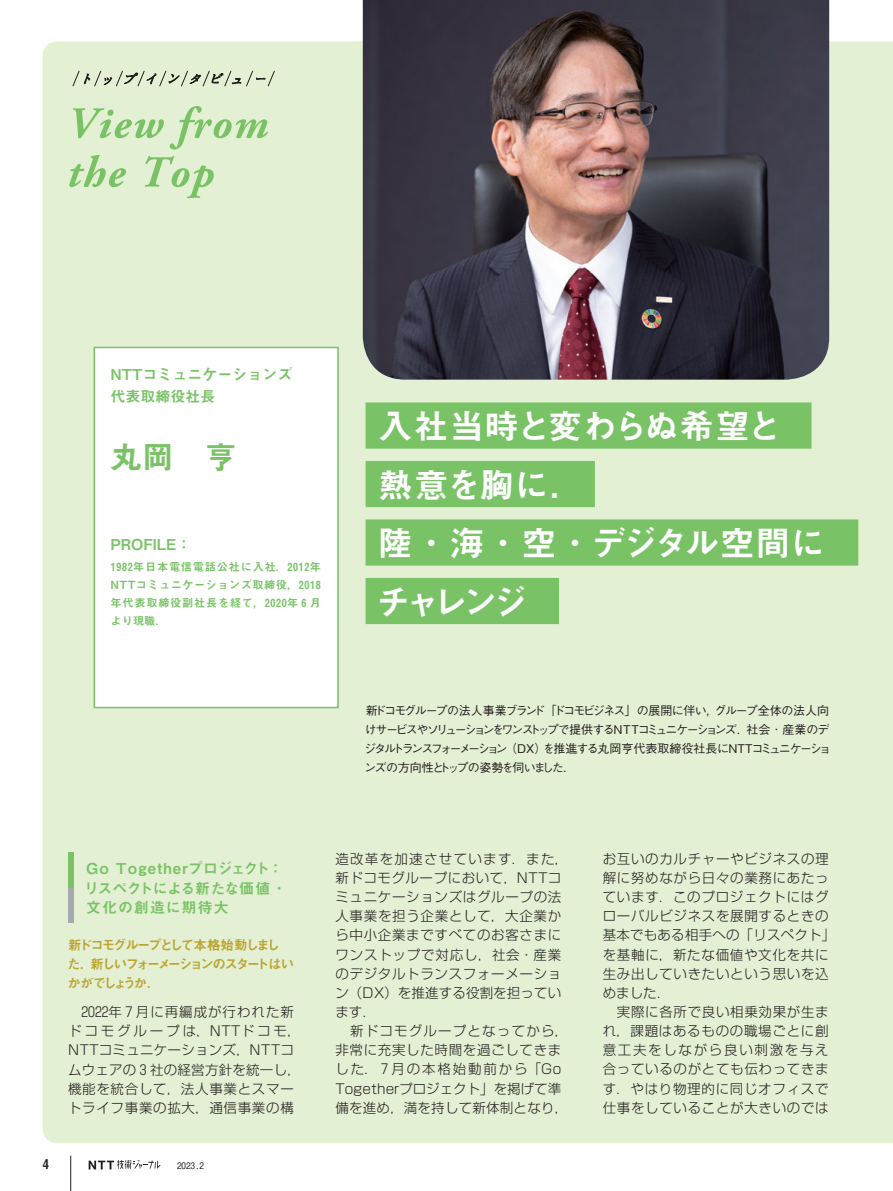
<style>
.page{position:relative;width:893px;height:1191px;background:#fff}
.page>*{position:absolute;margin:0;border:0;box-sizing:border-box;transform-origin:0 0}
.t1{font:34.5px/58.5px "Midashi Go Pro MB31";letter-spacing:-.055em;color:#fff}
.t2{font:31.5px "Midashi Go Pro MB31";color:#79c366}
.t3{font:15px/19.5px "Midashi Go Pro MB31";color:#79c366;text-align:justify}
.t4{font:300 13.5px/19.2px "Shin Go Pro";letter-spacing:.05em;color:#231f20}
.t5{font:13.5px/19.2px "Midashi Go Pro MB31";letter-spacing:-.16em;color:#bba532}
.t6{font:13.5px "Midashi Go Pr 6 MB31";color:#231f20}
.t7{font:500 12px/19.2px "Gothic BBB Pro";letter-spacing:-.125em;color:#231f20}
.t8{font:11.25px/18px "Midashi Go Pro MB31";letter-spacing:.04em;color:#79c366;text-align:justify}
.t9{font:500 9px "Gothic BBB Pr 6";color:#231f20}
</style>
<div class="page">
<div style="left:43px;top:41px;width:850px;height:1102px;background:#e4f0d4"></div>
<div style="left:68px;top:886px;width:6px;height:36px;background:#a8a9ad"></div>
<div style="left:68px;top:852px;width:6px;height:36px;background:#79c366"></div>
<img style="left:363px;top:0;width:466px;height:379px">
<svg style="left:73px;top:108px;width:91px;height:30px;background:#c1e1b0"></svg>
<svg style="left:170px;top:106px;width:98px;height:43px;background:#cbe5ba"></svg>
<svg style="left:69px;top:155px;width:57px;height:32px;background:#c0e0af"></svg>
<svg style="left:145px;top:156px;width:69px;height:42px;background:#c8e4b7"></svg>
<svg style="left:72px;top:70px;width:203px;height:17px;background:#c9d3bb"></svg>
<div style="left:94px;top:347px;width:245px;height:361px;background:#fff;border:2px solid #79c366"></div>
<div style="left:366px;top:402px;width:445px;height:46px;background:#79c366"></div>
<div style="left:366px;top:461px;width:229px;height:46px;background:#79c366"></div>
<div style="left:366px;top:519px;width:492px;height:46px;background:#79c366"></div>
<div style="left:366px;top:578px;width:193px;height:46px;background:#79c366"></div>
<svg style="left:89px;top:1160px;width:72px;height:9px"></svg>
<hr style="left:70px;top:1155px;width:1px;height:36px;background:#231f20">
<p class="t3" style="left:111px;top:361px;width:183px;line-height:22.4px">NTTコミュニケーションズ代表取締役社長</p>
<h2 class="t2" style="left:111px;top:432px;width:128px">丸岡　亨</h2>
<p class="t3" style="left:111px;top:533px;width:82px">PROFILE：</p>
<p class="t8" style="left:111px;top:556px;width:212px">1982年日本電信電話公社に入社．2012年NTTコミュニケーションズ取締役，2018年代表取締役副社長を経て，2020年 6 月より現職．</p>
<h1 class="t1" style="left:376px;top:393px;width:451px">入社当時と変わらぬ希望と<br>熱意を胸に．<br>陸・海・空・デジタル空間にチャレンジ</h1>
<p class="t7" style="left:364px;top:699px;width:468px">新ドコモグループの法人事業ブランド「ドコモビジネス」の展開に伴い，グループ全体の法人向けサービスやソリューションをワンストップで提供するN TTコミュニケーションズ．社会・産業のデジタルトランスフォーメーション（DX）を推進する丸岡亨代表取締役社長にNTTコミュニケーションズの方向性とトップの姿勢を伺いました．</p>
<p class="t3" style="left:84px;top:856px;width:200px">Go Togetherプロジェクト：リスペクトによる新たな価値・文化の創造に期待大</p>
<p class="t5" style="left:67px;top:934px;width:229px">新ドコモグループとして本格始動しました．新しいフォーメーションのスタートはいかがでしょうか．</p>
<p class="t4" style="left:68px;top:1000px;width:234px">　2022年 7 月に再編成が行われた新ドコモグループは，NTTドコモ，<br>NTTコミュニケーションズ，NTTコムウェアの 3 社の経営方針を統一し，機能を統合して，法人事業とスマートライフ事業の拡大，通信事業の構</p>
<p class="t6" style="left:43px;top:1153px;width:8px">4</p>
<p class="t9" style="left:177px;top:1158px;width:29px">2023.2</p>
<p class="t4" style="left:335px;top:847px;width:234px">造改革を加速させています．また，新ドコモグループにおいて，NTTコミュニケーションズはグループの法人事業を担う企業として，大企業から中小企業まですべてのお客さまにワンストップで対応し，社会・産業のデジタルトランスフォーメーション（DX）を推進する役割を担っています．<br>　新ドコモグループとなってから，非常に充実した時間を過ごしてきました． 7 月の本格始動前から「Go<br>Togetherプロジェクト」を掲げて準備を進め，満を持して新体制となり，</p>
<p class="t4" style="left:603px;top:847px;width:234px">お互いのカルチャーやビジネスの理解に努めながら日々の業務にあたっています．このプロジェクトにはグローバルビジネスを展開するときの基本でもある相手への「リスペクト」を基軸に，新たな価値や文化を共に生み出していきたいという思いを込めました．<br>　実際に各所で良い相乗効果が生まれ，課題はあるものの職場ごとに創意工夫をしながら良い刺激を与え合っているのがとても伝わってきます．やはり物理的に同じオフィスで仕事をしていることが大きいのでは</p>
</div>
